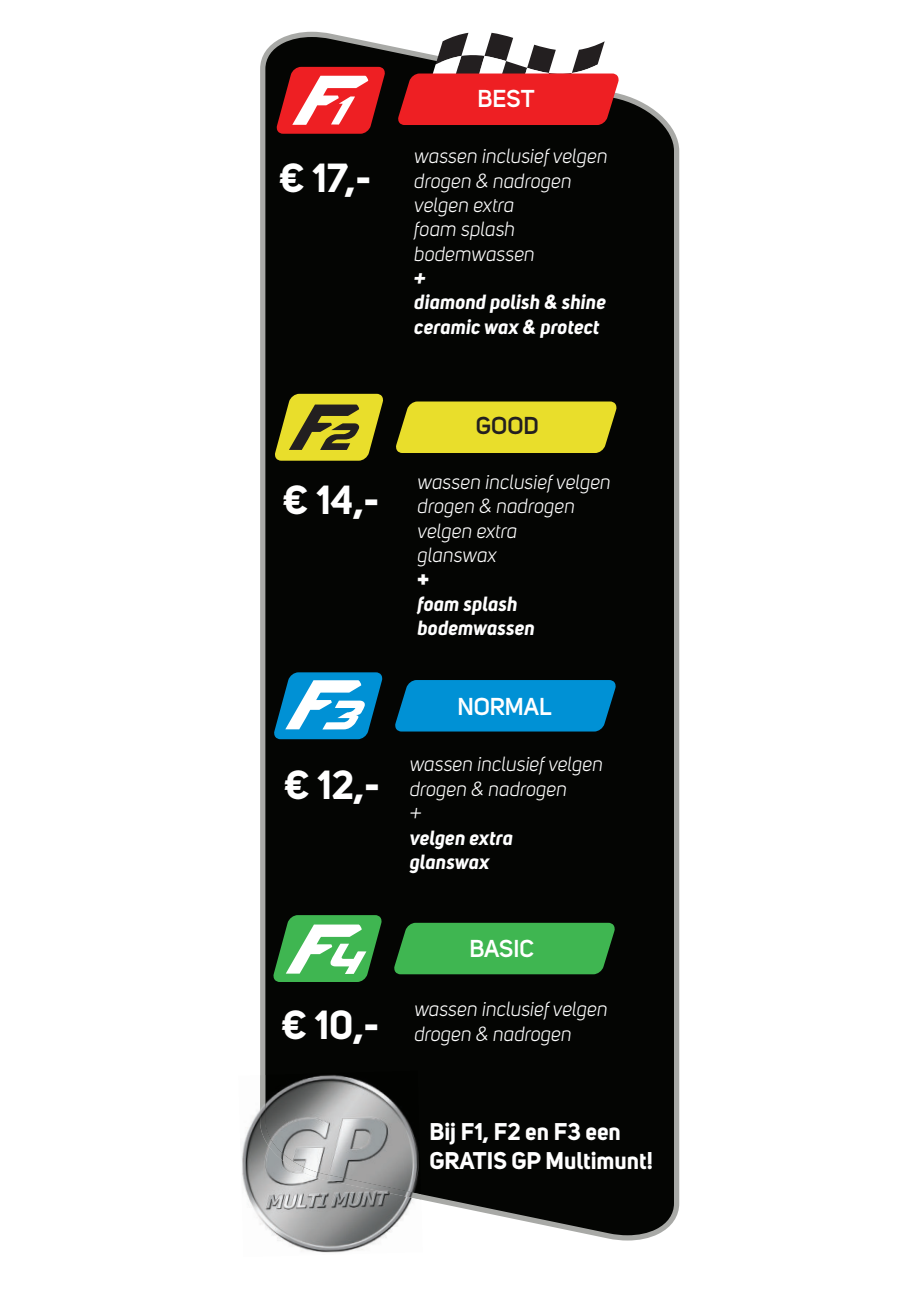
<style>
.page{position:relative;width:919px;height:1289px;background:#fff}
.page>*{position:absolute;margin:0;border:0;box-sizing:border-box;transform-origin:0 0}
.t1{font:700 40.05px "Uni Sans";color:#fff}
.t2{font:600 24.15px "Uni Sans";color:#fff}
.t3{font:600 24.15px "Uni Sans";color:#231f20}
.t4{font:700 23.85px/28.7px "Uni Sans";color:#fff}
.t5{font:italic 20.25px/24.3px "Uni Sans";color:#fff}
.t6{font:italic 700 20.25px/24.3px "Uni Sans";color:#fff}
.t7{font:20.25px "Uni Sans Heavy CAPS";color:#fff}
</style>
<div class="page">
<div style="left:260px;top:32px;width:419px;height:1208px;background:#040503"></div>
<svg style="left:398px;top:32px;width:221px;height:93px"></svg>
<svg style="left:276px;top:67px;width:109px;height:67px"></svg>
<svg style="left:274px;top:394px;width:109px;height:66px;background:#9c9422"></svg>
<svg style="left:395px;top:401px;width:221px;height:52px;background:#d9cf28"></svg>
<div style="left:395px;top:680px;width:221px;height:51px;background:#0091d5"></div>
<svg style="left:274px;top:672px;width:108px;height:67px"></svg>
<svg style="left:394px;top:922px;width:221px;height:52px;background:#3aa94b"></svg>
<svg style="left:273px;top:915px;width:109px;height:67px"></svg>
<img style="left:241px;top:1075px;width:181px;height:178px">
<img style="left:265px;top:1070px;width:156px;height:5px">
<img style="left:260px;top:1075px;width:161px;height:124px">
<h1 class="t1" style="left:279px;top:162px;width:94px">€ 17,-</h1>
<p class="t2" style="left:477px;top:85px;width:59px">BEST</p>
<p class="t5" style="left:414px;top:146px;width:195px">wassen inclusief velgen drogen &amp; nadrogen velgen extra<br>foam splash bodemwassen</p>
<p class="t6" style="left:414px;top:267px;width:193px">+<br>diamond polish &amp; shine ceramic wax &amp; protect</p>
<h1 class="t1" style="left:282px;top:485px;width:98px">€ 14,-</h1>
<h1 class="t1" style="left:284px;top:769px;width:97px">€ 12,-</h1>
<h1 class="t1" style="left:281px;top:1009px;width:100px">€ 10,-</h1>
<p class="t3" style="left:476px;top:412px;width:64px">GOOD</p>
<p class="t5" style="left:417px;top:472px;width:195px">wassen inclusief velgen drogen &amp; nadrogen velgen extra<br>glanswax</p>
<p class="t7" style="left:417px;top:567px;width:13px">+</p>
<p class="t6" style="left:417px;top:593px;width:119px">foam splash bodemwassen</p>
<p class="t2" style="left:457px;top:692px;width:96px">NORMAL</p>
<p class="t5" style="left:409px;top:754px;width:195px">wassen inclusief velgen drogen &amp; nadrogen<br>+</p>
<p class="t6" style="left:409px;top:827px;width:105px">velgen extra glanswax</p>
<p class="t2" style="left:469px;top:934px;width:66px">BASIC</p>
<p class="t5" style="left:414px;top:998px;width:195px">wassen inclusief velgen drogen &amp; nadrogen</p>
<p class="t4" style="left:429px;top:1119px;width:225px">Bij F1, F2 en F3 een<br>GRATIS GP Multimunt!</p>
</div>
